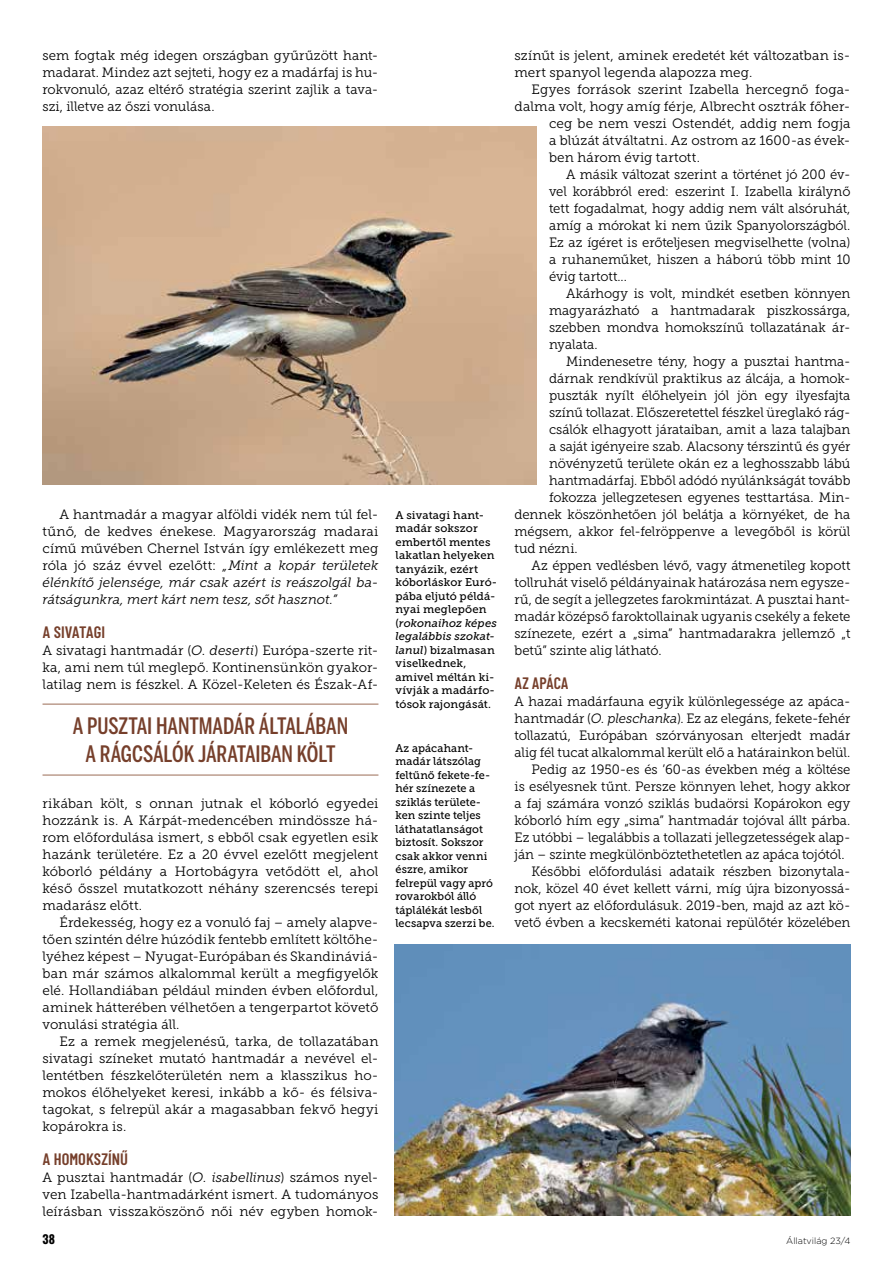
<style>
.page{position:relative;width:893px;height:1263px;background:#fff}
.page>*{position:absolute;margin:0;border:0;box-sizing:border-box;transform-origin:0 0}
.t1{font:500 22.5px/28.5px "Benton Sans Comp";letter-spacing:-.005em;color:#763f2b;text-align:center}
.t2{font:600 16.5px "Barlow Condensed";color:#763f2b}
.t3{font:300 13.5px/17px "Museo Slab";color:#000;text-align:justify}
.t4{font:700 12px "Oswald";color:#000}
.t5{font:11.25px/13.5px "Museo Slab";letter-spacing:.01em;color:#000}
.t6{font:300 9px "Gotham Pro";color:#000}
.s1{font-style:italic}
</style>
<div class="page">
<img style="left:43px;top:126px;width:493px;height:359px">
<hr style="left:43px;top:774px;width:335px;height:2px;background:#bc9d8e">
<hr style="left:43px;top:703px;width:335px;height:2px;background:#bc9d8e">
<img style="left:394px;top:944px;width:456px;height:271px">
<p class="t3" style="left:43px;top:47px;width:337px">sem fogtak még idegen országban gyűrűzött hant&shy;madarat. Mindez azt sejteti, hogy ez a madárfaj is hu&shy;rokvonuló, azaz eltérő stratégia szerint zajlik a tava&shy;szi, illetve az őszi vonulása.</p>
<p class="t3" style="left:43px;top:506px;width:337px;text-indent:17px">A hantmadár a magyar alföldi vidék nem túl fel&shy;tűnő, de kedves énekese. Magyarország madarai című művében Chernel István így emlékezett meg róla jó száz évvel ezelőtt: <span class="s1">„Mint a kopár területek élénkítő jelensége, már csak azért is reászolgál ba&shy;rátságunkra, mert kárt nem tesz, sőt hasznot.”</span></p>
<p class="t2" style="left:43px;top:622px;width:64px">A SIVATAGI</p>
<p class="t3" style="left:43px;top:642px;width:337px">A sivatagi hantmadár (<span class="s1">O. deserti</span>) Európa-szerte rit&shy;ka, ami nem túl meglepő. Kontinensünkön gyakor&shy;latilag nem is fészkel. A Közel-Keleten és Észak-Af-</p>
<h1 class="t1" style="left:73px;top:711px;width:277px">A PUSZTAI HANTMADÁR ÁLTALÁBAN<br>A RÁGCSÁLÓK JÁRATAIBAN KÖLT</h1>
<p class="t3" style="left:43px;top:795px;width:337px">rikában költ, s onnan jutnak el kóborló egyedei hozzánk is. A Kárpát-medencében mindössze há&shy;rom előfordulása ismert, s ebből csak egyetlen esik hazánk területére. Ez a 20 évvel ezelőtt megjelent kóborló példány a Hortobágyra vetődött el, ahol késő ősszel mutatkozott néhány szerencsés terepi madarász előtt.</p>
<p class="t3" style="left:43px;top:914px;width:337px;text-indent:17px">Érdekesség, hogy ez a vonuló faj – amely alapve&shy;tően szintén délre húzódik fentebb említett költőhe&shy;lyéhez képest – Nyugat-Európában és Skandináviá&shy;ban már számos alkalommal került a megfigyelők elé. Hollandiában például minden évben előfordul, aminek hátterében vélhetően a tengerpartot követő vonulási stratégia áll.</p>
<p class="t3" style="left:43px;top:1033px;width:337px;text-indent:17px">Ez a remek megjelenésű, tarka, de tollazatában sivatagi színeket mutató hantmadár a nevével el&shy;lentétben fészkelőterületén nem a klasszikus ho&shy;mokos élőhelyeket keresi, inkább a kő- és félsiva&shy;tagokat, s felrepül akár a magasabban fekvő hegyi kopárokra is.</p>
<p class="t2" style="left:43px;top:1149px;width:87px">A HOMOKSZÍNŰ</p>
<p class="t3" style="left:43px;top:1169px;width:337px">A pusztai hantmadár (<span class="s1">O. isabellinus</span>) számos nyel&shy;ven Izabella-hantmadárként ismert. A tudományos leírásban visszaköszönő női név egyben homok-</p>
<p class="t5" style="left:395px;top:508px;width:103px">A sivatagi hant&shy;madár sokszor embertől mentes lakatlan helyeken tanyázik, ezért kóborláskor Euró&shy;pába eljutó példá&shy;nyai meglepően (<span class="s1">rokonaihoz képes legalábbis szokat&shy;lanul</span>) bizalmasan viselkednek, amivel méltán ki&shy;vívják a madárfo&shy;tósok rajongását.</p>
<p class="t5" style="left:395px;top:741px;width:101px">Az apácahant&shy;madár látszólag feltűnő fekete-fe&shy;hér színezete a sziklás területe&shy;ken szinte teljes láthatatlanságot biztosít. Sokszor csak akkor venni észre, amikor felrepül vagy apró rovarokból álló táplálékát lesből lecsapva szerzi be.</p>
<p class="t3" style="left:514px;top:47px;width:337px">színűt is jelent, aminek eredetét két változatban is&shy;mert spanyol legenda alapozza meg.</p>
<p class="t3" style="left:532px;top:81px;width:320px">Egyes források szerint Izabella hercegnő foga-</p>
<p class="t3" style="left:514px;top:98px;width:337px">dalma volt, hogy amíg férje, Albrecht osztrák főher-</p>
<p class="t3" style="left:549px;top:115px;width:303px">ceg be nem veszi Ostendét, addig nem fogja</p>
<p class="t3" style="left:549px;top:132px;width:303px">a blúzát átváltatni. Az ostrom az 1600-as évek-</p>
<p class="t3" style="left:549px;top:149px;width:152px">ben három évig tartott.</p>
<p class="t3" style="left:566px;top:166px;width:286px">A másik változat szerint a történet jó 200 év-</p>
<p class="t3" style="left:549px;top:183px;width:303px">vel korábbról ered: eszerint I. Izabella királynő</p>
<p class="t3" style="left:549px;top:200px;width:303px">tett fogadalmat, hogy addig nem vált alsóruhát,</p>
<p class="t3" style="left:549px;top:217px;width:303px">amíg a mórokat ki nem űzik Spanyolországból.</p>
<p class="t3" style="left:549px;top:234px;width:303px">Ez az ígéret is erőteljesen megviselhette (volna)</p>
<p class="t3" style="left:549px;top:251px;width:303px">a ruhaneműket, hiszen a háború több mint 10</p>
<p class="t3" style="left:549px;top:268px;width:79px">évig tartott...</p>
<p class="t3" style="left:566px;top:285px;width:286px">Akárhogy is volt, mindkét esetben könnyen</p>
<p class="t3" style="left:549px;top:302px;width:303px">magyarázható a hantmadarak piszkossárga,</p>
<p class="t3" style="left:549px;top:319px;width:303px">szebben mondva homokszínű tollazatának ár-</p>
<p class="t3" style="left:549px;top:336px;width:50px">nyalata.</p>
<p class="t3" style="left:566px;top:353px;width:286px">Mindenesetre tény, hogy a pusztai hantma-</p>
<p class="t3" style="left:549px;top:370px;width:303px">dárnak rendkívül praktikus az álcája, a homok-</p>
<p class="t3" style="left:549px;top:387px;width:303px">puszták nyílt élőhelyein jól jön egy ilyesfajta</p>
<p class="t3" style="left:549px;top:404px;width:303px">színű tollazat. Előszeretettel fészkel üreglakó rág-</p>
<p class="t3" style="left:549px;top:421px;width:303px">csálók elhagyott járataiban, amit a laza talajban</p>
<p class="t3" style="left:549px;top:438px;width:303px">a saját igényeire szab. Alacsony térszintű és gyér</p>
<p class="t3" style="left:549px;top:455px;width:303px">növényzetű területe okán ez a leghosszabb lábú</p>
<p class="t3" style="left:549px;top:472px;width:303px">hantmadárfaj. Ebből adódó nyúlánkságát tovább</p>
<p class="t3" style="left:549px;top:489px;width:303px">fokozza jellegzetesen egyenes testtartása. Min-</p>
<p class="t3" style="left:514px;top:506px;width:337px">dennek köszönhetően jól belátja a környéket, de ha</p>
<p class="t3" style="left:514px;top:523px;width:337px">mégsem, akkor fel-felröppenve a levegőből is körül</p>
<p class="t3" style="left:514px;top:540px;width:65px">tud nézni.</p>
<p class="t3" style="left:532px;top:557px;width:320px">Az éppen vedlésben lévő, vagy átmenetileg kopott</p>
<p class="t3" style="left:514px;top:574px;width:337px">tollruhát viselő példányainak határozása nem egysze-</p>
<p class="t3" style="left:514px;top:591px;width:337px">rű, de segít a jellegzetes farokmintázat. A pusztai hant-</p>
<p class="t3" style="left:514px;top:608px;width:337px">madár középső faroktollainak ugyanis csekély a fekete</p>
<p class="t3" style="left:514px;top:625px;width:337px">színezete, ezért a „sima” hantmadarakra jellemző „t</p>
<p class="t3" style="left:514px;top:642px;width:148px">betű” szinte alig látható.</p>
<p class="t2" style="left:514px;top:673px;width:56px">AZ APÁCA</p>
<p class="t3" style="left:514px;top:693px;width:337px">A hazai madárfauna egyik különlegessége az apáca-</p>
<p class="t3" style="left:514px;top:710px;width:337px">hantmadár (<span class="s1">O. pleschanka</span>). Ez az elegáns, fekete-fehér</p>
<p class="t3" style="left:514px;top:727px;width:337px">tollazatú, Európában szórványosan elterjedt madár</p>
<p class="t3" style="left:514px;top:744px;width:337px">alig fél tucat alkalommal került elő a határainkon belül.</p>
<p class="t3" style="left:531px;top:761px;width:320px">Pedig az 1950-es és ’60-as években még a költése</p>
<p class="t3" style="left:514px;top:778px;width:337px">is esélyesnek tűnt. Persze könnyen lehet, hogy akkor</p>
<p class="t3" style="left:514px;top:795px;width:337px">a faj számára vonzó sziklás budaörsi Kopárokon egy</p>
<p class="t3" style="left:514px;top:812px;width:337px">kóborló hím egy „sima” hantmadár tojóval állt párba.</p>
<p class="t3" style="left:514px;top:829px;width:337px">Ez utóbbi – legalábbis a tollazati jellegzetességek alap-</p>
<p class="t3" style="left:514px;top:846px;width:332px">ján – szinte megkülönböztethetetlen az apáca tojótól.</p>
<p class="t3" style="left:531px;top:863px;width:320px">Későbbi előfordulási adataik részben bizonytala-</p>
<p class="t3" style="left:514px;top:880px;width:337px">nok, közel 40 évet kellett várni, míg újra bizonyossá-</p>
<p class="t3" style="left:514px;top:897px;width:337px">got nyert az előfordulásuk. 2019-ben, majd az azt kö-</p>
<p class="t3" style="left:514px;top:914px;width:337px">vető évben a kecskeméti katonai repülőtér közelében</p>
<p class="t4" style="left:43px;top:1228px;width:14px">38</p>
<p class="t6" style="left:786px;top:1235px;width:66px">Állatvilág 23/4</p>
</div>
